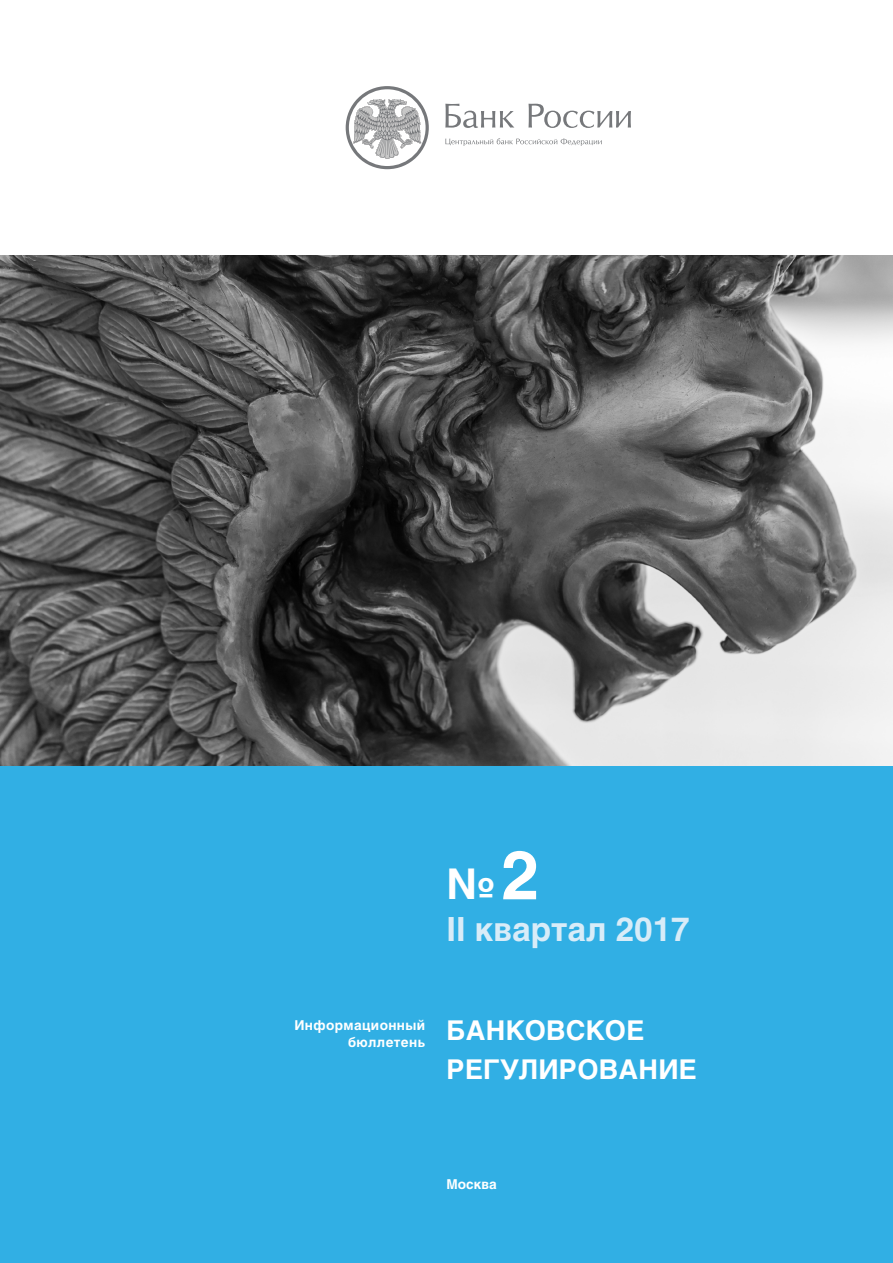
<style>
.page{position:relative;width:893px;height:1263px;background:#fff}
.page>*{position:absolute;margin:0;border:0;box-sizing:border-box;transform-origin:0 0}
.t1{font:700 42px "Helios";color:#fff}
.t2{font:700 33px "Helios";color:#d8ecf8}
.t3{font:700 27px/39px "Helios";letter-spacing:.01em;color:#fff}
.t4{font:700 13.5px/16.2px "Helios";letter-spacing:.03em;color:#fff;text-align:right}
.s1{font-size:67.5px}
</style>
<div class="page">
<div style="left:0;top:765px;width:893px;height:498px;background:#31afe4"></div>
<img style="left:0;top:255px;width:893px;height:510px">
<svg style="left:445px;top:104px;width:69px;height:24px"></svg>
<svg style="left:529px;top:104px;width:102px;height:24px"></svg>
<svg style="left:445px;top:138px;width:157px;height:8px"></svg>
<svg style="left:346px;top:86px;width:83px;height:83px"></svg>
<h1 class="t1" style="left:446px;top:857px;width:94px">№<span class="s1">2</span></h1>
<h2 class="t2" style="left:446px;top:908px;width:245px">II квартал 2017</h2>
<p class="t4" style="left:294px;top:1017px;width:132px">Информационный бюллетень</p>
<h3 class="t3" style="left:447px;top:1010px;width:252px">Банковское регулирование</h3>
<p class="t4" style="left:446px;top:1176px;width:52px">Москва</p>
</div>
